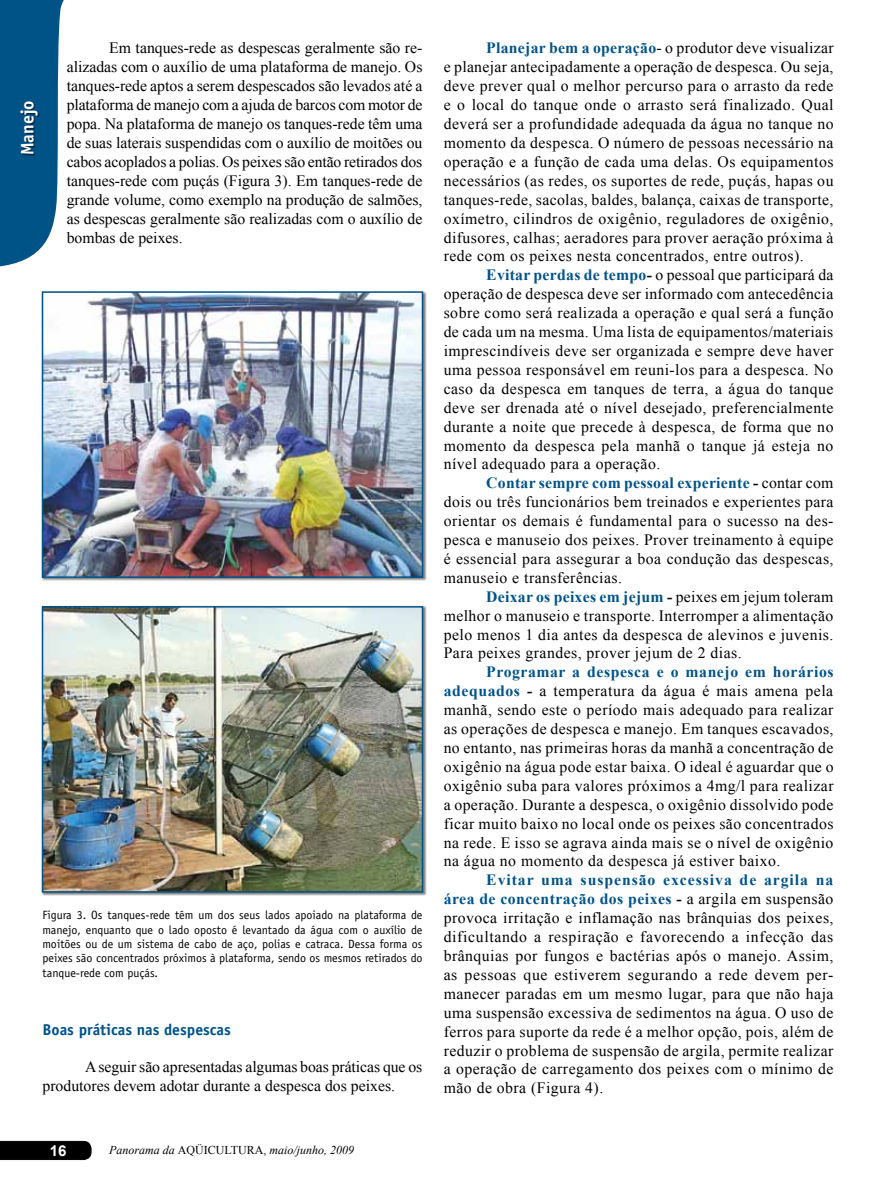
<style>
.page{position:relative;width:893px;height:1191px;background:#fff}
.page>*{position:absolute;margin:0;border:0;box-sizing:border-box;transform-origin:0 0}
.t1{font:700 18px "Officina Sans";color:#fff}
.t2{font:15.75px/18.9px "Times New Roman";letter-spacing:.03em;color:#000;text-align:justify}
.t3{font:15.75px/18.9px "Times New Roman";color:#000}
.t4{font:700 15.75px "Officina Sans";color:#005387}
.t5{font:700 15px "Arial";color:#fff}
.t6{font:12px/14.4px "Officina Sans";color:#000;text-align:justify}
.t7{font:italic 12px "Times New Roman";color:#000}
.s1{font-style:normal}
.s2{font-weight:700;color:#005387}
.s3{font-weight:700}
</style>
<div class="page">
<div style="left:0;top:1141px;width:91px;height:19px;background:#000"></div>
<svg style="left:0;top:0;width:64px;height:267px;background:#266c98"></svg>
<div style="left:21px;top:102px;width:19px;height:54px;background:#000;opacity:.5"></div>
<div style="left:41px;top:291px;width:385px;height:290px;background:#000;opacity:.5"></div>
<img style="left:45px;top:294px;width:375px;height:281px">
<div style="left:42px;top:291px;width:381px;height:287px;border:2px solid #005387"></div>
<div style="left:41px;top:605px;width:385px;height:291px;background:#000;opacity:.5"></div>
<img style="left:45px;top:609px;width:375px;height:280px">
<div style="left:42px;top:606px;width:381px;height:286px;border:2px solid #005387"></div>
<p class="t1" style="left:16px;top:155px;width:57px;rotate:-90deg">Manejo</p>
<p class="t2" style="left:67px;top:38px;width:357px;text-indent:43px">Em tanques-rede as despescas geralmente são re&shy;alizadas com o auxílio de uma plataforma de manejo. Os tanques-rede aptos a serem despescados são levados até a plataforma de manejo com a ajuda de barcos com motor de popa. Na plataforma de manejo os tanques-rede têm uma de suas laterais suspendidas com o auxílio de moitões ou cabos acoplados a polias. Os peixes são então retirados dos tanques-rede com puçás (Figura 3). Em tanques-rede de grande volume, como exemplo na produção de salmões, as despescas geralmente são realizadas com o auxílio de bombas de peixes.</p>
<p class="t6" style="left:43px;top:908px;width:382px">Figura 3. Os tanques-rede têm um dos seus lados apoiado na plataforma de manejo, enquanto que o lado oposto é levantado da água com o auxílio de moitões ou de um sistema de cabo de aço, polias e catraca. Dessa forma os peixes são concentrados próximos à plataforma, sendo os mesmos retirados do tanque-rede com puçás.</p>
<p class="t4" style="left:43px;top:1019px;width:190px">Boas práticas nas despescas</p>
<p class="t3" style="left:43px;top:1057px;width:381px;text-indent:43px">A seguir são apresentadas algumas boas práticas que os produtores devem adotar durante a despesca dos peixes.</p>
<p class="t5" style="left:50px;top:1140px;width:18px">16</p>
<p class="t7" style="left:109px;top:1141px;width:246px">Panorama da <span class="s1">AQÜICULTURA,</span> maio/junho, 2009</p>
<p class="t2" style="left:444px;top:38px;width:391px;text-indent:43px"><span class="s2">Planejar bem a operação</span>- o produtor deve visualizar e planejar antecipadamente a operação de despesca. Ou seja, deve prever qual o melhor percurso para o arrasto da rede e o local do tanque onde o arrasto será finalizado. Qual deverá ser a profundidade adequada da água no tanque no momento da despesca. O número de pessoas necessário na operação e a função de cada uma delas. Os equipamentos necessários (as redes, os suportes de rede, puçás, hapas ou tanques-rede, sacolas, baldes, balança, caixas de transporte, oxímetro, cilindros de oxigênio, reguladores de oxigênio, difusores, calhas; aeradores para prover aeração próxima à rede com os peixes nesta concentrados, entre outros).</p>
<p class="t2" style="left:444px;top:265px;width:391px;text-indent:43px"><span class="s2">Evitar perdas de tempo</span><span class="s3">-</span> o pessoal que participará da operação de despesca deve ser informado com antecedência sobre como será realizada a operação e qual será a função de cada um na mesma. Uma lista de equipamentos/materiais imprescindíveis deve ser organizada e sempre deve haver uma pessoa responsável em reuni-los para a despesca. No caso da despesca em tanques de terra, a água do tanque deve ser drenada até o nível desejado, preferencialmente durante a noite que precede à despesca, de forma que no momento da despesca pela manhã o tanque já esteja no nível adequado para a operação.</p>
<p class="t2" style="left:444px;top:473px;width:391px;text-indent:43px"><span class="s2">Contar sempre com pessoal experiente</span> <span class="s3">-</span> contar com dois ou três funcionários bem treinados e experientes para orientar os demais é fundamental para o sucesso na des&shy;pesca e manuseio dos peixes. Prover treinamento à equipe é essencial para assegurar a boa condução das despescas, manuseio e transferências.</p>
<p class="t2" style="left:444px;top:587px;width:391px;text-indent:43px"><span class="s2">Deixar os peixes em jejum</span> <span class="s3">-</span> peixes em jejum toleram melhor o manuseio e transporte. Interromper a alimentação pelo menos 1 dia antes da despesca de alevinos e juvenis.<br>Para peixes grandes, prover jejum de 2 dias.</p>
<p class="t2" style="left:444px;top:662px;width:391px;text-indent:43px"><span class="s2">Programar a despesca e o manejo em horários adequados</span> <span class="s3">-</span> a temperatura da água é mais amena pela manhã, sendo este o período mais adequado para realizar as operações de despesca e manejo. Em tanques escavados, no entanto, nas primeiras horas da manhã a concentração de oxigênio na água pode estar baixa. O ideal é aguardar que o oxigênio suba para valores próximos a 4mg/l para realizar a operação. Durante a despesca, o oxigênio dissolvido pode ficar muito baixo no local onde os peixes são concentrados na rede. E isso se agrava ainda mais se o nível de oxigênio na água no momento da despesca já estiver baixo.</p>
<p class="t2" style="left:444px;top:870px;width:391px;text-indent:43px"><span class="s2">Evitar uma suspensão excessiva de argila na área de concentração dos peixes</span> <span class="s3">-</span> a argila em suspensão provoca irritação e inflamação nas brânquias dos peixes, dificultando a respiração e favorecendo a infecção das brânquias por fungos e bactérias após o manejo. Assim, as pessoas que estiverem segurando a rede devem per&shy;manecer paradas em um mesmo lugar, para que não haja uma suspensão excessiva de sedimentos na água. O uso de ferros para suporte da rede é a melhor opção, pois, além de reduzir o problema de suspensão de argila, permite realizar a operação de carregamento dos peixes com o mínimo de mão de obra (Figura 4).</p>
</div>
